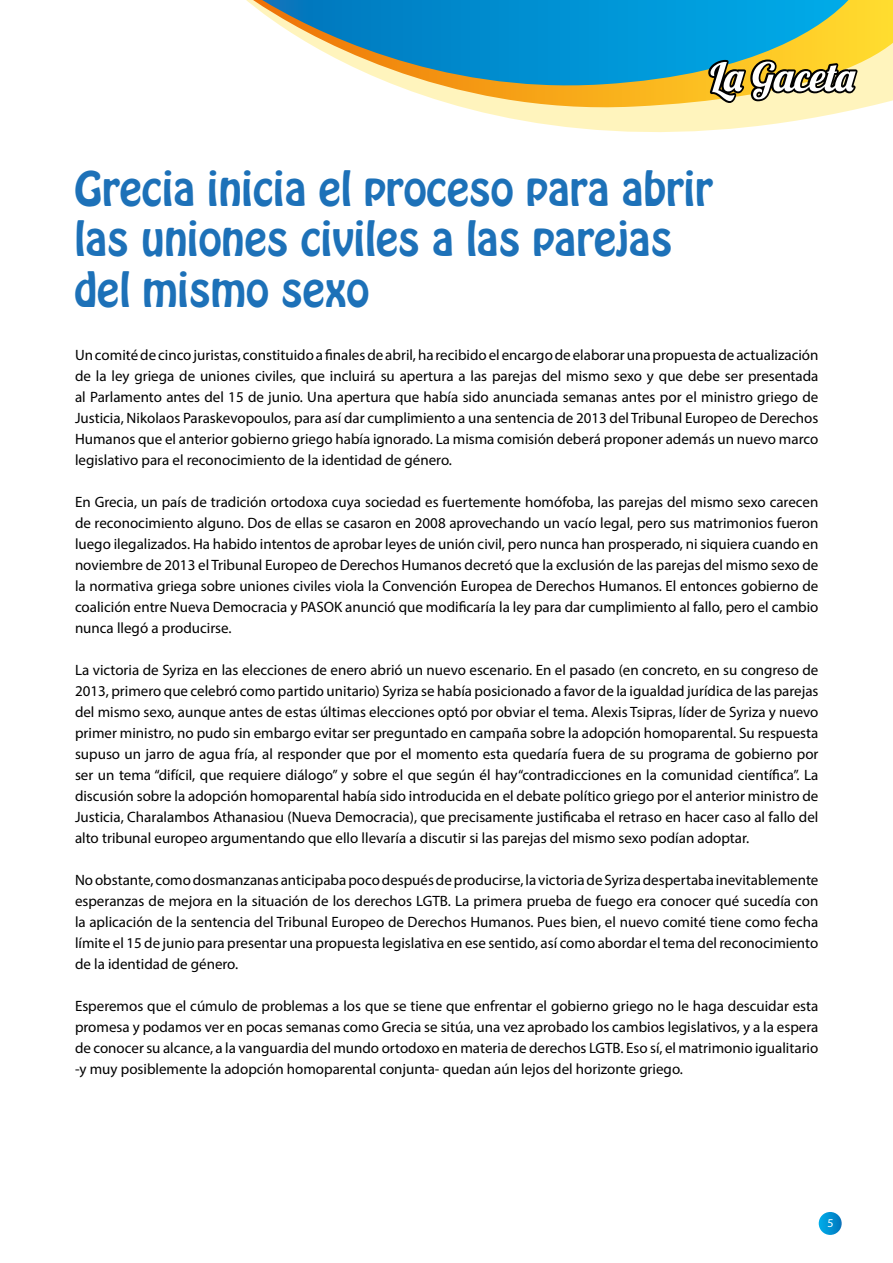
<style>
.page{position:relative;width:893px;height:1263px;background:#fff}
.page>*{position:absolute;margin:0;border:0;box-sizing:border-box;transform-origin:0 0}
.t1{font:42px/50.4px "Hobo Std";color:#1d71b8}
.t2{font:15px/21px "Myriad Pro";color:#000;text-align:justify}
.t3{font:12px "Myriad Pro";color:#fff}
</style>
<div class="page">
<svg style="left:819px;top:1212px;width:23px;height:23px"></svg>
<svg style="left:246px;top:0;width:576px;height:132px"></svg>
<svg style="left:253px;top:0;width:640px;height:116px"></svg>
<svg style="left:262px;top:0;width:586px;height:94px"></svg>
<svg style="left:708px;top:60px;width:150px;height:43px"></svg>
<h1 class="t1" style="left:75px;top:164px;width:640px">Grecia inicia el proceso para abrir las uniones civiles a las parejas del mismo sexo</h1>
<p class="t2" style="left:75px;top:344px;width:745px">Un comité de cinco juristas, constituido a finales de abril, ha recibido el encargo de elaborar una propuesta de actualización de la ley griega de uniones civiles, que incluirá su apertura a las parejas del mismo sexo y que debe ser presentada al Parlamento antes del 15 de junio. Una apertura que había sido anunciada semanas antes por el ministro griego de Justicia, Nikolaos Paraskevopoulos, para así dar cumplimiento a una sentencia de 2013 del Tribunal Europeo de Derechos Humanos que el anterior gobierno griego había ignorado. La misma comisión deberá proponer además un nuevo marco legislativo para el reconocimiento de la identidad de género.</p>
<p class="t2" style="left:75px;top:491px;width:745px">En Grecia, un país de tradición ortodoxa cuya sociedad es fuertemente homófoba, las parejas del mismo sexo carecen de reconocimiento alguno. Dos de ellas se casaron en 2008 aprovechando un vacío legal, pero sus matrimonios fueron luego ilegalizados. Ha habido intentos de aprobar leyes de unión civil, pero nunca han prosperado, ni siquiera cuando en noviembre de 2013 el Tribunal Europeo de Derechos Humanos decretó que la exclusión de las parejas del mismo sexo de la normativa griega sobre uniones civiles viola la Convención Europea de Derechos Humanos. El entonces gobierno de coalición entre Nueva Democracia y PASOK anunció que modificaría la ley para dar cumplimiento al fallo, pero el cambio nunca llegó a producirse.</p>
<p class="t2" style="left:75px;top:659px;width:745px">La victoria de Syriza en las elecciones de enero abrió un nuevo escenario. En el pasado (en concreto, en su congreso de 2013, primero que celebró como partido unitario) Syriza se había posicionado a favor de la igualdad jurídica de las parejas del mismo sexo, aunque antes de estas últimas elecciones optó por obviar el tema. Alexis Tsipras, líder de Syriza y nuevo primer ministro, no pudo sin embargo evitar ser preguntado en campaña sobre la adopción homoparental. Su respuesta supuso un jarro de agua fría, al responder que por el momento esta quedaría fuera de su programa de gobierno por ser un tema “difícil, que requiere diálogo” y sobre el que según él hay“contradicciones en la comunidad científica”. La discusión sobre la adopción homoparental había sido introducida en el debate político griego por el anterior ministro de Justicia, Charalambos Athanasiou (Nueva Democracia), que precisamente justificaba el retraso en hacer caso al fallo del alto tribunal europeo argumentando que ello llevaría a discutir si las parejas del mismo sexo podían adoptar.</p>
<p class="t2" style="left:75px;top:869px;width:745px">No obstante, como dosmanzanas anticipaba poco después de producirse, la victoria de Syriza despertaba inevitablemente esperanzas de mejora en la situación de los derechos LGTB. La primera prueba de fuego era conocer qué sucedía con la aplicación de la sentencia del Tribunal Europeo de Derechos Humanos. Pues bien, el nuevo comité tiene como fecha límite el 15 de junio para presentar una propuesta legislativa en ese sentido, así como abordar el tema del reconocimiento de la identidad de género.</p>
<p class="t2" style="left:75px;top:995px;width:745px">Esperemos que el cúmulo de problemas a los que se tiene que enfrentar el gobierno griego no le haga descuidar esta promesa y podamos ver en pocas semanas como Grecia se sitúa, una vez aprobado los cambios legislativos, y a la espera de conocer su alcance, a la vanguardia del mundo ortodoxo en materia de derechos LGTB. Eso sí, el matrimonio igualitario -y muy posiblemente la adopción homoparental conjunta- quedan aún lejos del horizonte griego.</p>
<p class="t3" style="left:827px;top:1216px;width:8px">5</p>
</div>
